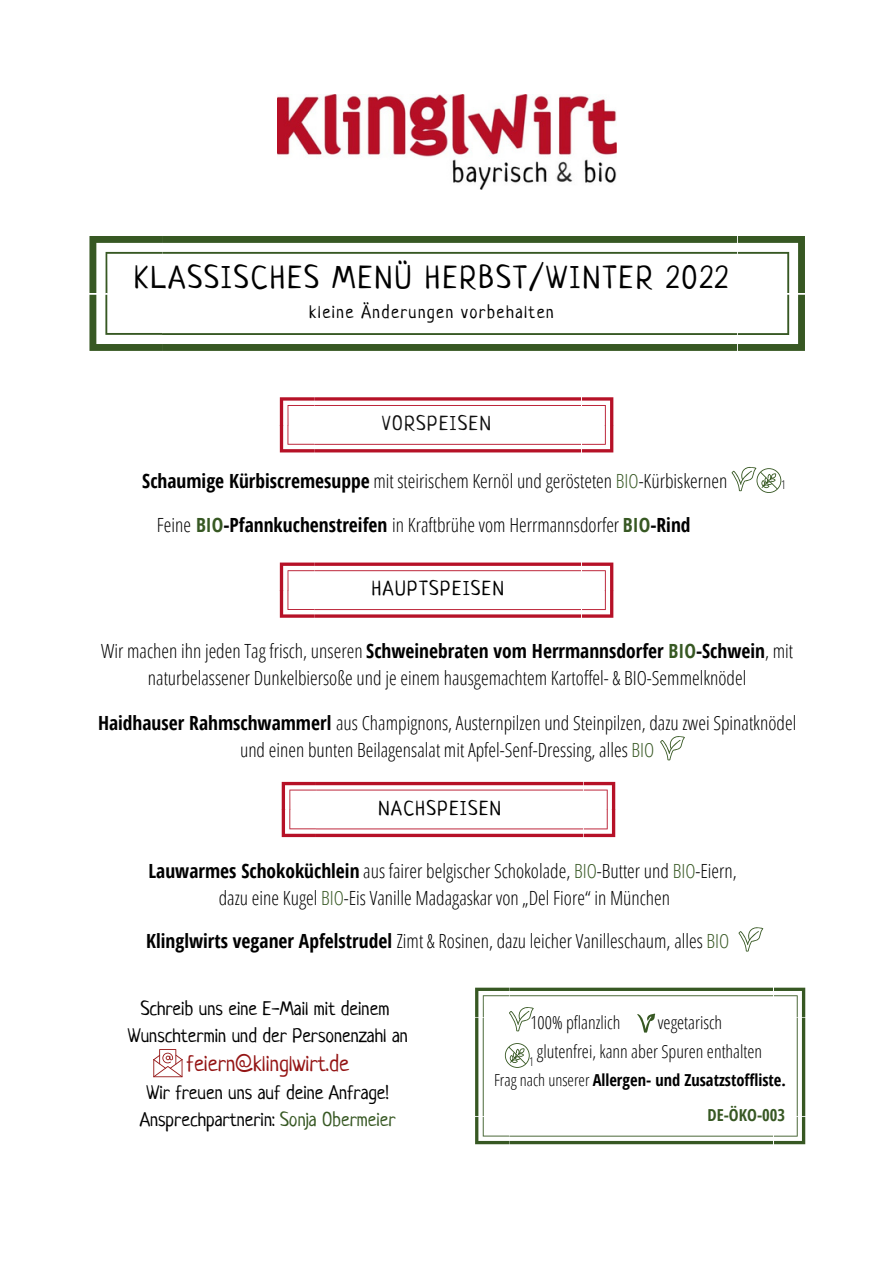
<style>
.page{position:relative;width:894px;height:1264px;background:#fff}
.page>*{position:absolute;margin:0;border:0;box-sizing:border-box;transform-origin:0 0}
.t1{font:31.65px "Neucha";letter-spacing:.08em;color:#010101}
.t2{font:22.5px "Neucha";color:#941515}
.t3{font:20.25px "Neucha";letter-spacing:.08em;color:#010101}
.t4{font:20.25px "Neucha";letter-spacing:.08em;color:#111}
.t5{font:300 19.5px/27px "Open Sans Condensed";color:#010101;text-align:center}
.t6{font:19.5px/27px "Neucha";color:#000;text-align:center}
.t7{font:18.15px "Neucha";letter-spacing:.08em;color:#010101}
.t8{font:300 18px/29.1px "Open Sans Condensed";color:#000}
.t9{font:700 16.5px "Open Sans Condensed";color:#010101}
.t10{font:700 16.5px "Open Sans Condensed";color:#375823}
.t11{font:300 12px "Open Sans Condensed";color:#000}
.s1{font-weight:700}
.s2{color:#375823}
.s3{font-weight:700;color:#375823}
.s4{font-weight:300}
</style>
<div class="page">
<img style="left:277px;top:95px;width:339px;height:94px">
<svg style="left:89px;top:236px;width:715px;height:115px"></svg>
<svg style="left:280px;top:397px;width:333px;height:55px"></svg>
<svg style="left:280px;top:562px;width:333px;height:55px"></svg>
<svg style="left:660px;top:736px;width:24px;height:24px"></svg>
<svg style="left:281px;top:782px;width:334px;height:55px"></svg>
<svg style="left:731px;top:467px;width:50px;height:26px"></svg>
<svg style="left:738px;top:927px;width:25px;height:24px"></svg>
<svg style="left:475px;top:987px;width:330px;height:157px"></svg>
<svg style="left:509px;top:1004px;width:24px;height:27px"></svg>
<svg style="left:504px;top:1043px;width:25px;height:24px"></svg>
<svg style="left:637px;top:1013px;width:18px;height:19px"></svg>
<svg style="left:153px;top:1049px;width:29px;height:28px"></svg>
<h1 class="t1" style="left:134px;top:264px;width:594px">KLASSISCHES MENÜ HERBST/WINTER 2022</h1>
<p class="t7" style="left:309px;top:304px;width:246px">kleine Änderungen vorbehalten</p>
<p class="t4" style="left:382px;top:414px;width:110px">VORSPEISEN</p>
<p class="t5" style="left:142px;top:466px;width:586px"><span class="s1">Schaumige Kürbiscremesuppe</span> mit steirischem Kernöl und gerösteten <span class="s2">BIO</span>-Kürbiskernen</p>
<p class="t5" style="left:157px;top:511px;width:535px">Feine <span class="s3">BIO</span><span class="s1">-Pfannkuchenstreifen</span> in Kraftbrühe vom Herrmannsdorfer <span class="s3">BIO</span><span class="s1">-Rind</span></p>
<p class="t3" style="left:372px;top:580px;width:133px">HAUPTSPEISEN</p>
<p class="t11" style="left:780px;top:476px;width:6px">1</p>
<p class="t5" style="left:101px;top:637px;width:693px">Wir machen ihn jeden Tag frisch, unseren <span class="s1">Schweinebraten vom Herrmannsdorfer</span> <span class="s3">BIO</span><span class="s1">-Schwein</span>, mit naturbelassener Dunkelbiersoße und je einem hausgemachtem Kartoffel- &amp; BIO-Semmelknödel</p>
<p class="t5" style="left:98px;top:708px;width:699px"><span class="s1">Haidhauser Rahmschwammerl</span> aus Champignons, Austernpilzen und Steinpilzen, dazu zwei Spinatknödel und einen bunten Beilagensalat mit Apfel-Senf-Dressing, alles <span class="s2">BIO</span></p>
<p class="t3" style="left:378px;top:799px;width:124px">NACHSPEISEN</p>
<p class="t5" style="left:148px;top:856px;width:589px"><span class="s1">Lauwarmes Schokoküchlein</span> aus fairer belgischer Schokolade, <span class="s2">BIO</span>-Butter und <span class="s2">BIO</span>-Eiern, dazu eine Kugel <span class="s2">BIO</span>-Eis Vanille Madagaskar von „Del Fiore“ in München</p>
<p class="t5" style="left:146px;top:926px;width:584px"><span class="s1">Klinglwirts veganer Apfelstrudel</span> Zimt &amp; Rosinen, dazu leicher Vanilleschaum, alles <span class="s2">BIO</span></p>
<p class="t6" style="left:128px;top:996px;width:281px">Schreib uns eine E-Mail mit deinem<br>Wunschtermin und der Personenzahl an</p>
<p class="t2" style="left:187px;top:1053px;width:164px">feiern@klinglwirt.de</p>
<p class="t6" style="left:140px;top:1080px;width:257px">Wir freuen uns auf deine Anfrage!<br>Ansprechpartnerin: <span class="s2">Sonja Obermeier</span></p>
<p class="t8" style="left:536px;top:1007px;width:227px;text-indent:-6px">100% pflanzlich<br>glutenfrei, kann aber Spuren enthalten</p>
<p class="t8" style="left:657px;top:1007px;width:66px">vegetarisch</p>
<p class="t11" style="left:529px;top:1053px;width:6px">1</p>
<p class="t9" style="left:494px;top:1068px;width:293px"><span class="s4">Frag nach unserer</span> Allergen- und Zusatzstoffliste.</p>
<p class="t10" style="left:707px;top:1103px;width:79px">DE-ÖKO-003</p>
</div>
